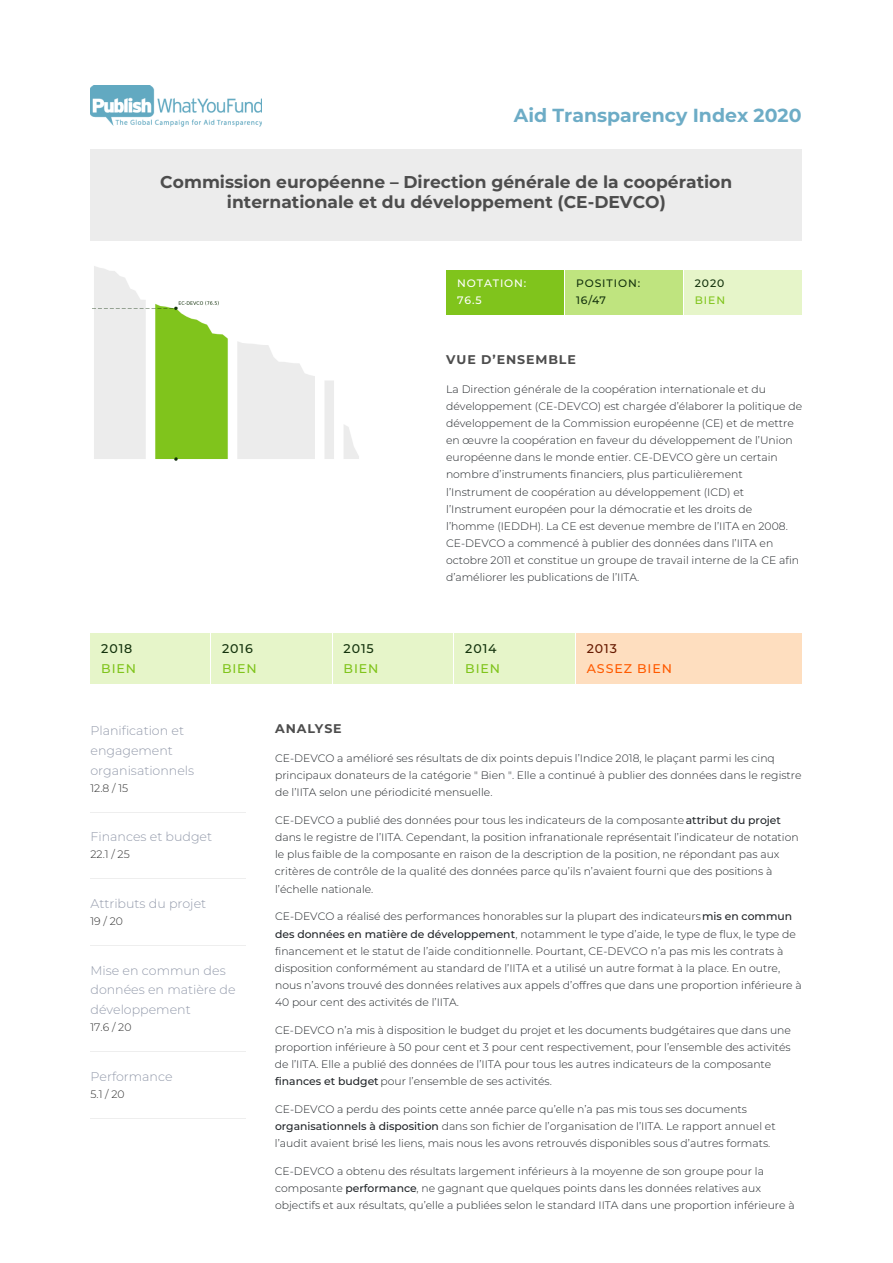
<style>
.page{position:relative;width:893px;height:1263px;background:#fff}
.page>*{position:absolute;margin:0;border:0;box-sizing:border-box;transform-origin:0 0}
.t1{font:700 18.9px "Montserrat";color:#6dacc6}
.t2{font:700 17.1px/20.7px "Montserrat";color:#4d4d4d;text-align:center}
.t3{font:300 12.6px/19.8px "Montserrat";color:#939aaa}
.t4{font:700 12.6px "Montserrat";letter-spacing:.07em;color:#4d4d4d}
.t5{font:500 12.6px "Montserrat";letter-spacing:.07em;color:#13320c}
.t6{font:500 12.6px "Montserrat";letter-spacing:.07em;color:#80c41c}
.t7{font:500 12.6px "Montserrat";letter-spacing:.07em;color:#ff5a00}
.t8{font:500 12.6px "Montserrat";color:#661a01}
.t9{font:300 10.8px/17.1px "Montserrat";color:#212529}
.t10{font:300 10.8px "Montserrat";color:#2c2c2c}
.t11{font:500 10.8px/17.1px "Montserrat";letter-spacing:.085em;color:#13320c}
.t12{font:500 10.8px/17.1px "Montserrat";letter-spacing:.085em;color:#fff}
.t13{font:500 10.8px "Montserrat";color:#80c41c}
.s1{font-weight:500}
</style>
<div class="page">
<img style="left:90px;top:86px;width:172px;height:40px">
<div style="left:90px;top:149px;width:712px;height:92px;background:#ececec"></div>
<img style="left:92px;top:266px;width:267px;height:195px">
<div style="left:446px;top:270px;width:118px;height:46px;background:#80c41c"></div>
<hr style="left:446px;top:315px;width:118px;height:1px;background:#fff">
<div style="left:564px;top:270px;width:119px;height:46px;background:#bfe47f"></div>
<hr style="left:564px;top:315px;width:119px;height:1px;background:#fff">
<hr style="left:564px;top:270px;width:1px;height:46px;background:#fff">
<div style="left:683px;top:270px;width:119px;height:46px;background:#e6f5c9"></div>
<hr style="left:683px;top:315px;width:119px;height:1px;background:#fff">
<hr style="left:683px;top:270px;width:1px;height:46px;background:#fff">
<div style="left:90px;top:633px;width:120px;height:52px;background:#e6f5c9"></div>
<hr style="left:90px;top:684px;width:120px;height:1px;background:#fff">
<div style="left:210px;top:633px;width:122px;height:52px;background:#e6f5c9"></div>
<hr style="left:210px;top:684px;width:122px;height:1px;background:#fff">
<hr style="left:210px;top:633px;width:1px;height:52px;background:#fff">
<div style="left:332px;top:633px;width:121px;height:52px;background:#e6f5c9"></div>
<hr style="left:332px;top:684px;width:121px;height:1px;background:#fff">
<hr style="left:332px;top:633px;width:1px;height:52px;background:#fff">
<div style="left:453px;top:633px;width:122px;height:52px;background:#e6f5c9"></div>
<hr style="left:453px;top:684px;width:122px;height:1px;background:#fff">
<hr style="left:453px;top:633px;width:1px;height:52px;background:#fff">
<div style="left:575px;top:633px;width:227px;height:52px;background:#fedebf"></div>
<hr style="left:575px;top:684px;width:227px;height:1px;background:#fff">
<hr style="left:575px;top:633px;width:1px;height:52px;background:#fff">
<hr style="left:90px;top:812px;width:156px;height:1px;background:#eee">
<hr style="left:90px;top:878px;width:156px;height:1px;background:#eee">
<hr style="left:90px;top:945px;width:156px;height:1px;background:#eee">
<hr style="left:90px;top:1051px;width:156px;height:1px;background:#eee">
<hr style="left:90px;top:1118px;width:156px;height:1px;background:#eee">
<h1 class="t1" style="left:514px;top:102px;width:289px">Aid Transparency Index 2020</h1>
<h2 class="t2" style="left:160px;top:170px;width:573px">Commission européenne – Direction générale de la coopération internationale et du développement (CE-DEVCO)</h2>
<p class="t12" style="left:457px;top:274px;width:71px">NOTATION:<br>76.5</p>
<p class="t11" style="left:576px;top:274px;width:66px">POSITION:<br>16/47</p>
<p class="t11" style="left:695px;top:274px;width:31px">2020</p>
<p class="t13" style="left:695px;top:292px;width:32px">BIEN</p>
<p class="t4" style="left:446px;top:351px;width:131px">VUE D’ENSEMBLE</p>
<p class="t9" style="left:446px;top:380px;width:358px">La Direction générale de la coopération internationale et du développement (CE-DEVCO) est chargée d’élaborer la politique de développement de la Commission européenne (CE) et de mettre en œuvre la coopération en faveur du développement de l’Union européenne dans le monde entier. CE-DEVCO gère un certain nombre d’instruments financiers, plus particulièrement l’Instrument de coopération au développement (ICD) et l’Instrument européen pour la démocratie et les droits de l’homme (IEDDH). La CE est devenue membre de l’IITA en 2008.<br>CE-DEVCO a commencé à publier des données dans l’IITA en octobre 2011 et constitue un groupe de travail interne de la CE afin d’améliorer les publications de l’IITA.</p>
<p class="t5" style="left:101px;top:640px;width:33px">2018</p>
<p class="t6" style="left:101px;top:660px;width:36px">BIEN</p>
<p class="t5" style="left:222px;top:640px;width:32px">2016</p>
<p class="t6" style="left:222px;top:660px;width:36px">BIEN</p>
<p class="t5" style="left:343px;top:640px;width:32px">2015</p>
<p class="t6" style="left:343px;top:660px;width:36px">BIEN</p>
<p class="t5" style="left:465px;top:640px;width:33px">2014</p>
<p class="t6" style="left:465px;top:660px;width:36px">BIEN</p>
<p class="t8" style="left:587px;top:640px;width:32px">2013</p>
<p class="t7" style="left:587px;top:660px;width:87px">ASSEZ BIEN</p>
<p class="t3" style="left:90px;top:720px;width:105px">Planification et engagement organisationnels</p>
<p class="t10" style="left:90px;top:781px;width:39px">12.8 / 15</p>
<p class="t3" style="left:90px;top:827px;width:123px">Finances et budget</p>
<p class="t10" style="left:90px;top:847px;width:41px">22.1 / 25</p>
<p class="t3" style="left:90px;top:893px;width:117px">Attributs du projet</p>
<p class="t10" style="left:90px;top:914px;width:34px">19 /20</p>
<p class="t3" style="left:90px;top:960px;width:147px">Mise en commun des données en matière de développement</p>
<p class="t10" style="left:90px;top:1020px;width:42px">17.6 / 20</p>
<p class="t3" style="left:90px;top:1066px;width:84px">Performance</p>
<p class="t10" style="left:90px;top:1087px;width:36px">5.1 / 20</p>
<p class="t4" style="left:275px;top:720px;width:68px">ANALYSE</p>
<p class="t9" style="left:275px;top:749px;width:528px">CE-DEVCO a amélioré ses résultats de dix points depuis l’Indice 2018, le plaçant parmi les cinq principaux donateurs de la catégorie " Bien ". Elle a continué à publier des données dans le registre de l’IITA selon une périodicité mensuelle.</p>
<p class="t9" style="left:275px;top:811px;width:525px">CE-DEVCO a publié des données pour tous les indicateurs de la composante<span class="s1">attribut du projet </span>dans le registre de l’IITA. Cependant, la position infranationale représentait l’indicateur de notation le plus faible de la composante en raison de la description de la position, ne répondant pas aux critères de contrôle de la qualité des données parce qu’ils n’avaient fourni que des positions à l’échelle nationale.</p>
<p class="t9" style="left:275px;top:908px;width:528px">CE-DEVCO a réalisé des performances honorables sur la plupart des indicateurs<span class="s1">mis en commun des données en matière de développement</span>, notamment le type d’aide, le type de flux, le type de financement et le statut de l’aide conditionnelle. Pourtant, CE-DEVCO n’a pas mis les contrats à disposition conformément au standard de l’IITA et a utilisé un autre format à la place. En outre, nous n’avons trouvé des données relatives aux appels d’offres que dans une proportion inférieure à 40 pour cent des activités de l’IITA.</p>
<p class="t9" style="left:275px;top:1021px;width:517px">CE-DEVCO n’a mis à disposition le budget du projet et les documents budgétaires que dans une proportion inférieure à 50 pour cent et 3 pour cent respectivement, pour l’ensemble des activités de l’IITA. Elle a publié des données de l’IITA pour tous les autres indicateurs de la composante <span class="s1">finances et budget</span> pour l’ensemble de ses activités.</p>
<p class="t9" style="left:275px;top:1100px;width:502px">CE-DEVCO a perdu des points cette année parce qu’elle n’a pas mis tous ses documents <span class="s1">organisationnels à disposition</span> dans son fichier de l’organisation de l’IITA. Le rapport annuel et l’audit avaient brisé les liens, mais nous les avons retrouvés disponibles sous d’autres formats.</p>
<p class="t9" style="left:275px;top:1163px;width:521px">CE-DEVCO a obtenu des résultats largement inférieurs à la moyenne de son groupe pour la composante <span class="s1">performance</span>, ne gagnant que quelques points dans les données relatives aux objectifs et aux résultats, qu’elle a publiées selon le standard IITA dans une proportion inférieure à</p>
</div>
